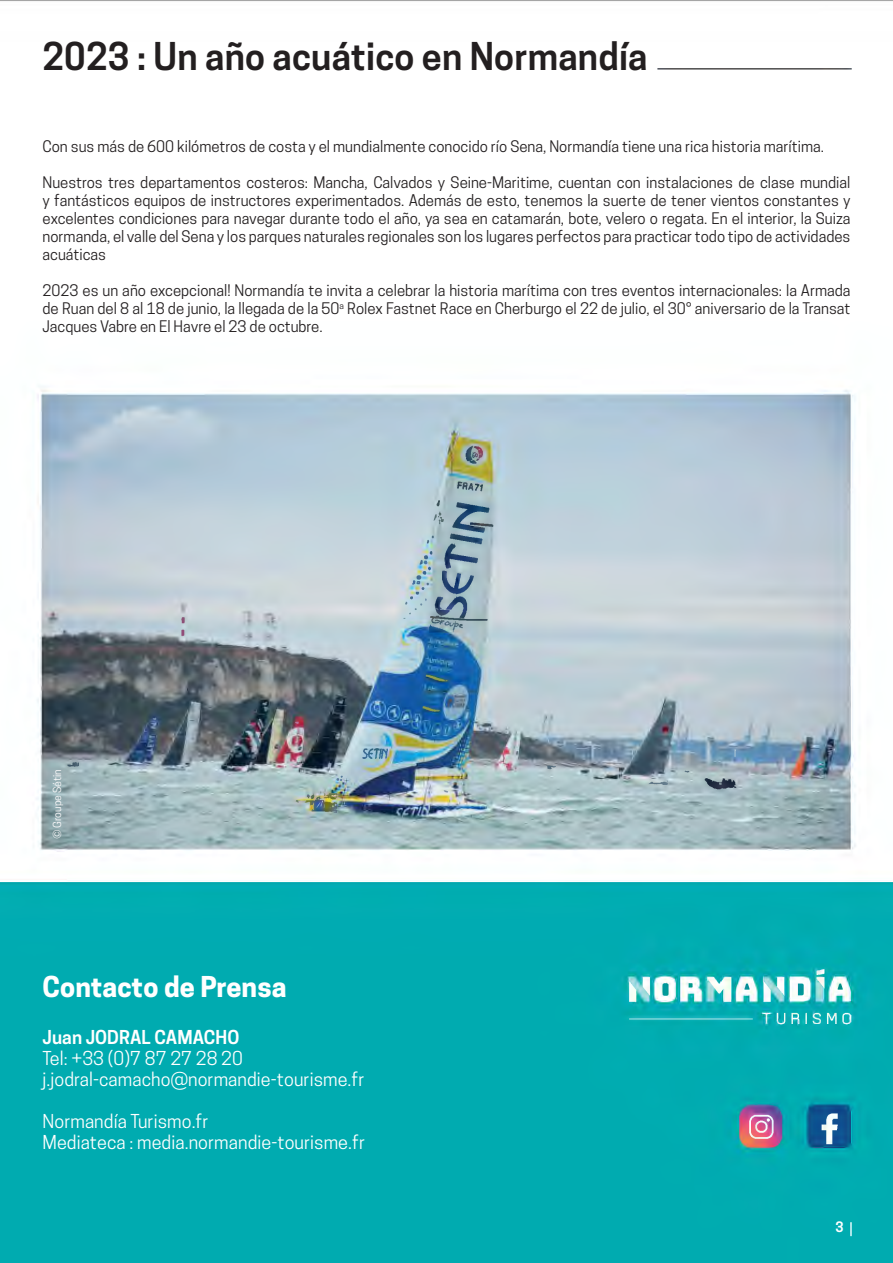
<style>
.page{position:relative;width:893px;height:1263px;background:#fff}
.page>*{position:absolute;margin:0;border:0;box-sizing:border-box;transform-origin:0 0}
.t1{font:600 36px "Cooper Hewitt";letter-spacing:.005em;color:#231f20}
.t2{font:700 27px "Cooper Hewitt";letter-spacing:.005em;color:#fff}
.t3{font:18px "Cooper Hewitt";letter-spacing:.005em;color:#fff}
.t4{font:600 18px "Cooper Hewitt";letter-spacing:.005em;color:#fff}
.t5{font:15px/18px "Cooper Hewitt";color:#231f20;text-align:justify}
.t6{font:600 13.5px "Cooper Hewitt";color:#fff}
.t7{font:10.5px "Cooper Hewitt";color:#fefcfd}
</style>
<div class="page">
<img style="left:0;top:0;width:893px;height:1263px">
<p class="t1" style="left:43px;top:35px;width:607px">2023 : Un año acuático en Normandía</p>
<p class="t5" style="left:43px;top:138px;width:783px">Con sus más de 600 kilómetros de costa y el mundialmente conocido río Sena, Normandía tiene una rica historia marítima.</p>
<p class="t5" style="left:43px;top:174px;width:809px">Nuestros tres departamentos costeros: Mancha, Calvados y Seine-Maritime, cuentan con instalaciones de clase mundial y fantásticos equipos de instructores experimentados. Además de esto, tenemos la suerte de tener vientos constantes y excelentes condiciones para navegar durante todo el año, ya sea en catamarán, bote, velero o regata. En el interior, la Suiza normanda, el valle del Sena y los parques naturales regionales son los lugares perfectos para practicar todo tipo de actividades acuáticas</p>
<p class="t5" style="left:43px;top:282px;width:809px">2023 es un año excepcional! Normandía te invita a celebrar la historia marítima con tres eventos internacionales: la Armada de Ruan del 8 al 18 de junio, la llegada de la 50<sup>a</sup> Rolex Fastnet Race en Cherburgo el 22 de julio, el 30° aniversario de la Transat Jacques Vabre en El Havre el 23 de octubre.</p>
<p class="t7" style="left:51px;top:839px;width:72px;rotate:-90deg">© Groupe Sétin</p>
<p class="t2" style="left:43px;top:971px;width:246px">Contacto de Prensa</p>
<p class="t4" style="left:43px;top:1026px;width:198px">Juan JODRAL CAMACHO</p>
<p class="t3" style="left:43px;top:1047px;width:202px">Tel: +33 (0)7 87 27 28 20</p>
<p class="t3" style="left:43px;top:1068px;width:324px">j.jodral-camacho@normandie-tourisme.fr</p>
<p class="t3" style="left:43px;top:1110px;width:168px">Normandía Turismo.fr</p>
<p class="t3" style="left:43px;top:1131px;width:324px">Mediateca : media.normandie-tourisme.fr</p>
<p class="t6" style="left:835px;top:1219px;width:10px">3</p>
</div>
